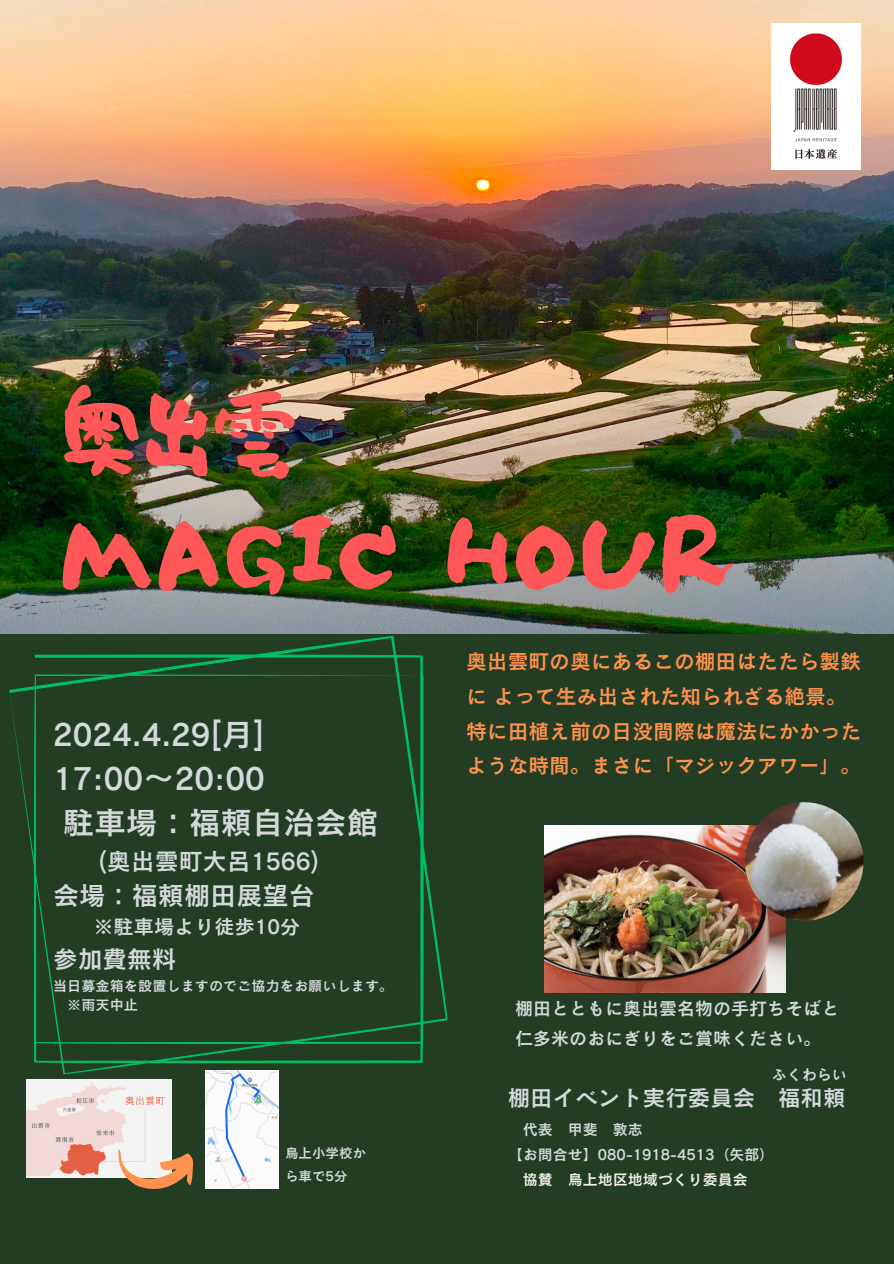
<style>
.page{position:relative;width:894px;height:1264px;background:#fff}
.page>*{position:absolute;margin:0;border:0;box-sizing:border-box;transform-origin:0 0}
.t1{font:84px/117px "Ounen mouhitsu";color:#ff5757}
.t2{font:31.5px "Canva Cezanne Pro N DB";color:#d4d8db}
.t3{font:26.25px "Canva Cezanne Pro N DB";color:#d4d8db}
.t4{font:24.6px "Canva Cezanne Pro N DB";color:#d4d8db}
.t5{font:24px "Canva Cezanne Pro N DB";color:#d4d8db}
.t6{font:22.5px "Canva Cezanne Pro N DB";color:#d4d8db}
.t7{font:20.85px/34.8px "Canva Cezanne Pro N DB";color:#ff914d}
.t8{font:20.1px "Canva Cezanne Pro N DB";color:#d4d8db}
.t9{font:18px/30.3px "Canva Cezanne Pro N DB";color:#d4d8db}
.t10{font:15px "Canva Cezanne Pro N DB";color:#d4d8db}
.t11{font:15px "Canva Cezanne Pro N DB";color:#f2efed}
.t12{font:14.25px "Canva Cezanne Pro N DB";color:#d4d8db}
.t13{font:13.5px/22.5px "Canva Cezanne Pro N DB";color:#d4d8db}
</style>
<div class="page">
<div style="left:0;top:0;width:893px;height:1263px;background:#233d25"></div>
<img style="left:545px;top:826px;width:240px;height:166px">
<img style="left:0;top:0;width:893px;height:634px">
<img style="left:737px;top:802px;width:127px;height:126px">
<svg style="left:9px;top:636px;width:439px;height:438px"></svg>
<img style="left:26px;top:1079px;width:145px;height:98px">
<img style="left:205px;top:1070px;width:73px;height:118px">
<svg style="left:108px;top:1117px;width:86px;height:72px"></svg>
<img style="left:771px;top:23px;width:89px;height:146px">
<p class="t1" style="left:59px;top:375px;width:677px">奥出雲<br>MAGIC HOUR</p>
<p class="t2" style="left:53px;top:718px;width:213px">2024.4.29[月 ]</p>
<p class="t2" style="left:53px;top:762px;width:213px">17:00～20:00</p>
<p class="t2" style="left:63px;top:806px;width:317px">駐車場：福頼自治会館</p>
<p class="t5" style="left:98px;top:849px;width:223px">(奥出雲町大呂1566)</p>
<p class="t3" style="left:53px;top:881px;width:263px">会場：福頼棚田展望台</p>
<p class="t8" style="left:93px;top:916px;width:208px">※駐車場より徒歩10分</p>
<p class="t4" style="left:53px;top:946px;width:125px">参加費無料</p>
<p class="t12" style="left:53px;top:977px;width:342px">当日募金箱を設置しますのでご協力をお願いします。</p>
<p class="t12" style="left:67px;top:997px;width:71px">※雨天中止</p>
<p class="t13" style="left:285px;top:1142px;width:83px">鳥上小学校から車で5分</p>
<p class="t7" style="left:466px;top:643px;width:396px">奥出雲町の奥にあるこの棚田はたたら製鉄によって生み出された知られざる絶景。特に田植え前の日没間際は魔法にかかったような時間。まさに「マジックアワー」。</p>
<p class="t9" style="left:515px;top:992px;width:326px">棚田とともに奥出雲名物の手打ちそばと仁多米のおにぎりをご賞味ください。</p>
<p class="t10" style="left:771px;top:1066px;width:76px">ふくわらい</p>
<p class="t6" style="left:507px;top:1086px;width:339px">棚田イベント実行委員会 福和頼</p>
<h2 class="t10" style="left:522px;top:1122px;width:122px">代表 甲斐 敦志</h2>
<p class="t10" style="left:507px;top:1147px;width:268px">【お問合せ】080-1918-4513（矢部）</p>
<h3 class="t11" style="left:522px;top:1172px;width:227px">協賛 鳥上地区地域づくり委員会</h3>
</div>
